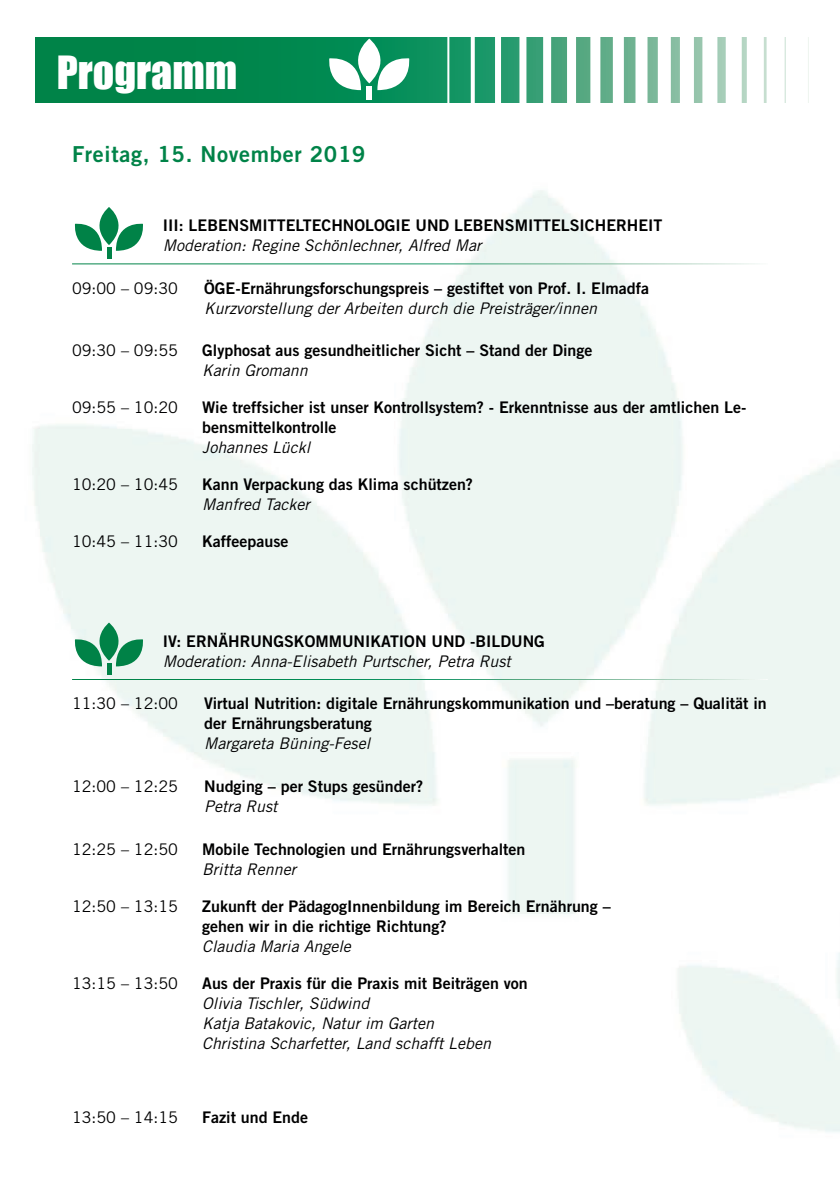
<style>
.page{position:relative;width:840px;height:1191px;background:#fff}
.page>*{position:absolute;margin:0;border:0;box-sizing:border-box;transform-origin:0 0}
.t1{font:42px "Impact";color:#fff}
.t2{font:22px "Trade Gothic Bold Two";letter-spacing:.03em;color:#008348}
.t3{font:16px/20px "Trade Gothic Bold Two";color:#000001}
.t4{font:italic 16px/20px "Trade Gothic";color:#000001}
.t5{font:16px "Trade Gothic";color:#000001}
</style>
<div class="page">
<img style="left:32px;top:102px;width:807px;height:1030px">
<svg style="left:35px;top:37px;width:750px;height:65px"></svg>
<div style="left:635px;top:30px;width:12px;height:82px;background:#fff"></div>
<div style="left:612px;top:30px;width:11px;height:83px;background:#fff"></div>
<div style="left:590px;top:30px;width:10px;height:82px;background:#fff"></div>
<div style="left:566px;top:30px;width:9px;height:83px;background:#fff"></div>
<div style="left:543px;top:30px;width:8px;height:82px;background:#fff"></div>
<div style="left:519px;top:30px;width:7px;height:83px;background:#fff"></div>
<div style="left:494px;top:30px;width:6px;height:83px;background:#fff"></div>
<svg style="left:470px;top:37px;width:4px;height:76px"></svg>
<hr style="left:447px;top:30px;width:2px;height:83px;background:#fff">
<div style="left:657px;top:30px;width:13px;height:83px;background:#fff"></div>
<div style="left:766px;top:28px;width:18px;height:83px;background:#fff"></div>
<div style="left:746px;top:29px;width:17px;height:83px;background:#fff"></div>
<div style="left:725px;top:29px;width:16px;height:82px;background:#fff"></div>
<div style="left:702px;top:29px;width:15px;height:83px;background:#fff"></div>
<div style="left:679px;top:29px;width:14px;height:82px;background:#fff"></div>
<div style="left:808px;top:29px;width:31px;height:83px;background:#fff"></div>
<div style="left:785px;top:27px;width:22px;height:82px;background:#fff"></div>
<svg style="left:329px;top:39px;width:80px;height:51px"></svg>
<div style="left:366px;top:86px;width:6px;height:13px;background:#fff"></div>
<svg style="left:75px;top:207px;width:68px;height:44px"></svg>
<hr style="left:107px;top:247px;width:4px;height:11px;background:#008247">
<hr style="left:72px;top:263px;width:695px;height:1px;background:#fff">
<svg style="left:75px;top:622px;width:68px;height:44px"></svg>
<hr style="left:107px;top:663px;width:4px;height:11px;background:#008247">
<hr style="left:72px;top:679px;width:695px;height:1px;background:#fff">
<h1 class="t1" style="left:57px;top:40px;width:182px">Programm</h1>
<h2 class="t2" style="left:72px;top:141px;width:295px">Freitag, 15. November 2019</h2>
<p class="t3" style="left:163px;top:215px;width:500px">III: LEBENSMITTELTECHNOLOGIE UND LEBENSMITTELSICHERHEIT</p>
<p class="t4" style="left:163px;top:235px;width:320px">Moderation: Regine Schönlechner, Alfred Mar</p>
<p class="t5" style="left:72px;top:278px;width:107px">09:00 – 09:30</p>
<p class="t3" style="left:204px;top:277px;width:446px">ÖGE-Ernährungsforschungspreis – gestiftet von Prof. I. Elmadfa</p>
<p class="t4" style="left:204px;top:298px;width:394px">Kurzvorstellung der Arbeiten durch die Preisträger/innen</p>
<p class="t5" style="left:72px;top:341px;width:107px">09:30 – 09:55</p>
<p class="t3" style="left:202px;top:340px;width:391px">Glyphosat aus gesundheitlicher Sicht – Stand der Dinge</p>
<p class="t4" style="left:202px;top:360px;width:107px">Karin Gromann</p>
<p class="t5" style="left:72px;top:398px;width:107px">09:55 – 10:20</p>
<p class="t3" style="left:202px;top:397px;width:545px">Wie treffsicher ist unser Kontrollsystem? - Erkenntnisse aus der amtlichen Le&shy;bensmittelkontrolle</p>
<p class="t4" style="left:202px;top:437px;width:110px">Johannes Lückl</p>
<p class="t5" style="left:72px;top:475px;width:107px">10:20 – 10:45</p>
<p class="t3" style="left:202px;top:474px;width:272px">Kann Verpackung das Klima schützen?</p>
<p class="t4" style="left:202px;top:494px;width:109px">Manfred Tacker</p>
<p class="t5" style="left:72px;top:532px;width:107px">10:45 – 11:30</p>
<p class="t3" style="left:202px;top:531px;width:88px">Kaffeepause</p>
<p class="t3" style="left:163px;top:630px;width:383px">IV: ERNÄHRUNGSKOMMUNIKATION UND -BILDUNG</p>
<p class="t4" style="left:163px;top:651px;width:349px">Moderation: Anna-Elisabeth Purtscher, Petra Rust</p>
<p class="t5" style="left:72px;top:694px;width:107px">11:30 – 12:00</p>
<p class="t3" style="left:204px;top:693px;width:563px">Virtual Nutrition: digitale Ernährungskommunikation und –beratung – Qualität in der Ernährungsberatung</p>
<p class="t4" style="left:204px;top:733px;width:167px">Margareta Büning-Fesel</p>
<p class="t5" style="left:72px;top:776px;width:107px">12:00 – 12:25</p>
<p class="t3" style="left:204px;top:776px;width:220px">Nudging – per Stups gesünder?</p>
<p class="t4" style="left:204px;top:796px;width:75px">Petra Rust</p>
<p class="t5" style="left:72px;top:839px;width:107px">12:25 – 12:50</p>
<p class="t3" style="left:202px;top:838px;width:324px">Mobile Technologien und Ernährungsverhalten</p>
<p class="t4" style="left:202px;top:859px;width:95px">Britta Renner</p>
<p class="t5" style="left:72px;top:896px;width:107px">12:50 – 13:15</p>
<p class="t3" style="left:202px;top:896px;width:410px">Zukunft der PädagogInnenbildung im Bereich Ernährung – gehen wir in die richtige Richtung?</p>
<p class="t4" style="left:202px;top:936px;width:150px">Claudia Maria Angele</p>
<p class="t5" style="left:72px;top:973px;width:107px">13:15 – 13:50</p>
<p class="t3" style="left:202px;top:973px;width:327px">Aus der Praxis für die Praxis mit Beiträgen von</p>
<p class="t4" style="left:202px;top:993px;width:290px">Olivia Tischler, Südwind<br>Katja Batakovic, Natur im Garten<br>Christina Scharfetter, Land schafft Leben</p>
<p class="t5" style="left:72px;top:1107px;width:107px">13:50 – 14:15</p>
<p class="t3" style="left:202px;top:1107px;width:107px">Fazit und Ende</p>
</div>
